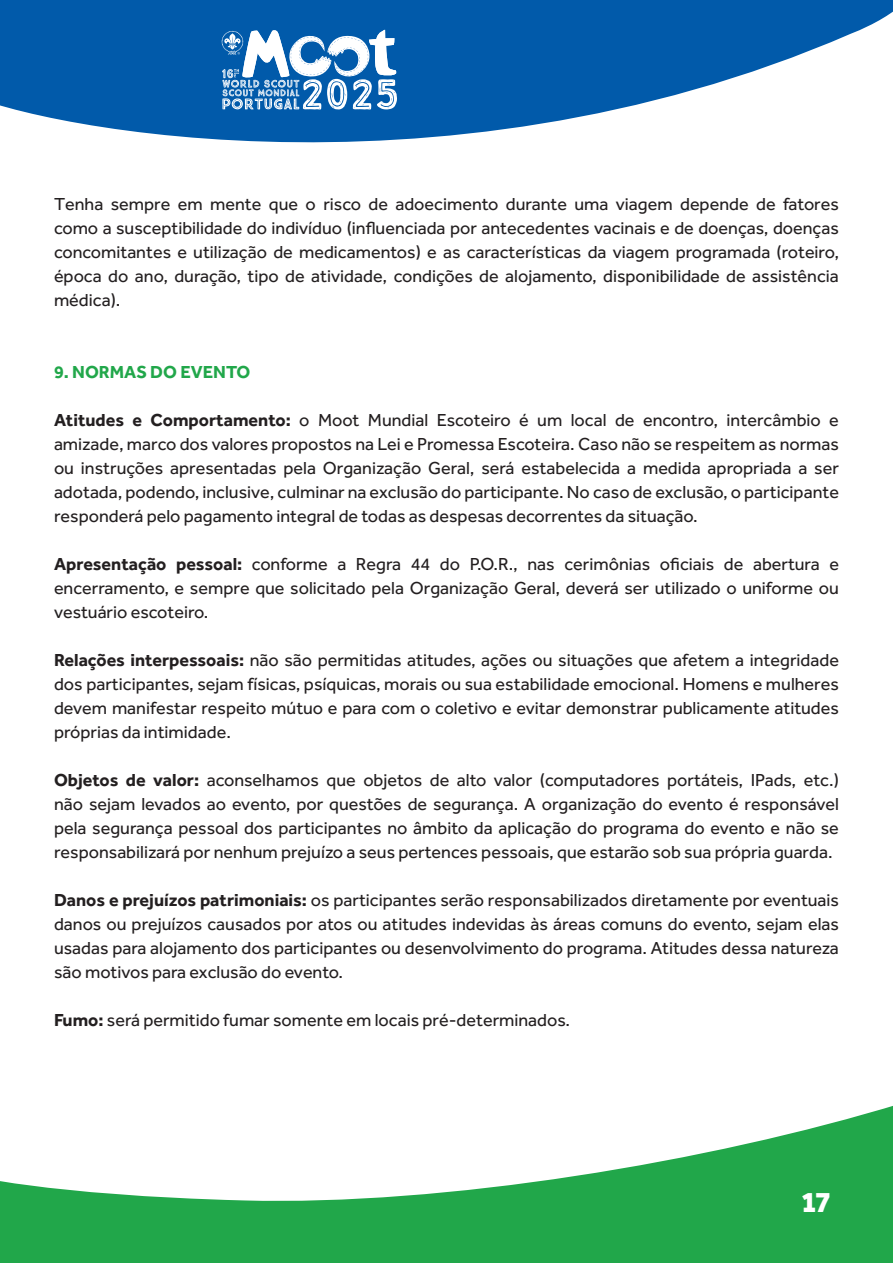
<style>
.page{position:relative;width:893px;height:1263px;background:#fff}
.page>*{position:absolute;margin:0;border:0;box-sizing:border-box;transform-origin:0 0}
.t1{font:800 30px "Effra";color:#fff}
.t2{font:18px/24px "Effra";color:#231f20;text-align:justify}
.t3{font:700 18px "Effra";color:#21a74a}
.s1{font-weight:700}
</style>
<div class="page">
<svg style="left:0;top:1106px;width:893px;height:157px;fill:#21a74a"></svg>
<svg style="left:0;top:0;width:893px;height:143px;fill:#015aaa"></svg>
<svg style="left:222px;top:30px;width:175px;height:80px"></svg>
<p class="t2" style="left:54px;top:192px;width:786px">Tenha sempre em mente que o risco de adoecimento durante uma viagem depende de fatores como a susceptibilidade do indivíduo (influenciada por antecedentes vacinais e de doenças, doenças concomitantes e utilização de medicamentos) e as características da viagem programada (roteiro, época do ano, duração, tipo de atividade, condições de alojamento, disponibilidade de assistência médica).</p>
<p class="t3" style="left:54px;top:361px;width:198px">9. NORMAS DO EVENTO</p>
<p class="t2" style="left:54px;top:408px;width:787px"><span class="s1">Atitudes e Comportamento:</span> o Moot Mundial Escoteiro é um local de encontro, intercâmbio e amizade, marco dos valores propostos na Lei e Promessa Escoteira. Caso não se respeitem as normas ou instruções apresentadas pela Organização Geral, será estabelecida a medida apropriada a ser adotada, podendo, inclusive, culminar na exclusão do participante. No caso de exclusão, o participante responderá pelo pagamento integral de todas as despesas decorrentes da situação.</p>
<p class="t2" style="left:54px;top:552px;width:786px"><span class="s1">Apresentação pessoal:</span> conforme a Regra 44 do P.O.R., nas cerimônias oficiais de abertura e encerramento, e sempre que solicitado pela Organização Geral, deverá ser utilizado o uniforme ou vestuário escoteiro.</p>
<p class="t2" style="left:54px;top:648px;width:786px"><span class="s1">Relações interpessoais:</span> não são permitidas atitudes, ações ou situações que afetem a integridade dos participantes, sejam físicas, psíquicas, morais ou sua estabilidade emocional. Homens e mulheres devem manifestar respeito mútuo e para com o coletivo e evitar demonstrar publicamente atitudes próprias da intimidade.</p>
<p class="t2" style="left:54px;top:768px;width:787px"><span class="s1">Objetos de valor:</span> aconselhamos que objetos de alto valor (computadores portáteis, IPads, etc.) não sejam levados ao evento, por questões de segurança. A organização do evento é responsável pela segurança pessoal dos participantes no âmbito da aplicação do programa do evento e não se responsabilizará por nenhum prejuízo a seus pertences pessoais, que estarão sob sua própria guarda.</p>
<p class="t2" style="left:54px;top:888px;width:786px"><span class="s1">Danos e prejuízos patrimoniais:</span> os participantes serão responsabilizados diretamente por eventuais danos ou prejuízos causados por atos ou atitudes indevidas às áreas comuns do evento, sejam elas usadas para alojamento dos participantes ou desenvolvimento do programa. Atitudes dessa natureza são motivos para exclusão do evento.</p>
<p class="t2" style="left:54px;top:1008px;width:518px"><span class="s1">Fumo:</span> será permitido fumar somente em locais pré-determinados.</p>
<h1 class="t1" style="left:802px;top:1183px;width:30px">17</h1>
</div>
